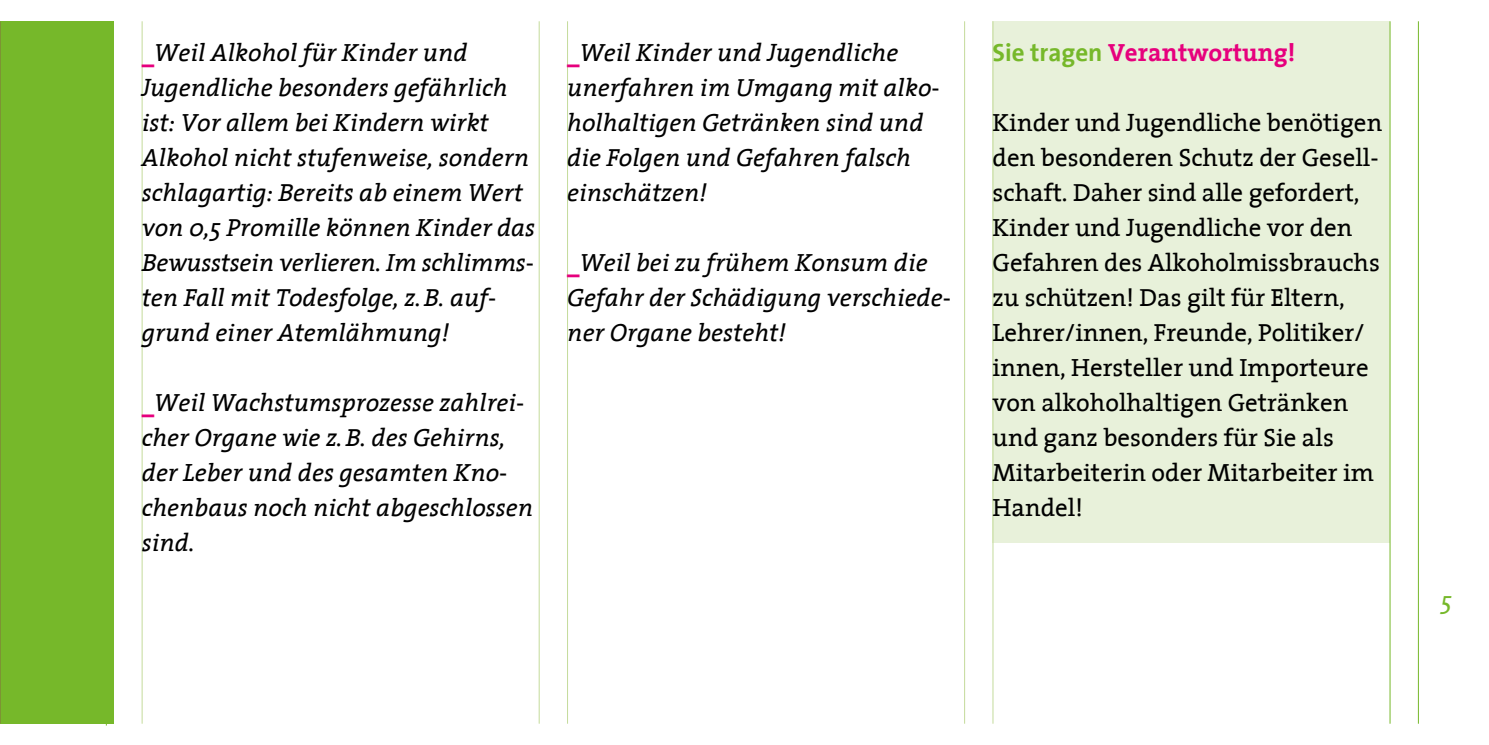
<style>
.page{position:relative;width:1489px;height:745px;background:#fff}
.page>*{position:absolute;margin:0;border:0;box-sizing:border-box;transform-origin:0 0}
.t1{font:italic 25px/35px "The Serif 5";color:#000}
.t2{font:25px/35px "The Serif 5";color:#000}
.Absatzformat_1{font:700 25px "The Serif 7";color:#e6007d}
.t3{font:italic 25px "The Sans 5";color:#76b82a}
.s1{font-family:"The Serif 7";font-weight:700;font-style:normal;color:#e6007d}
.s2{font-family:"The Sans 7 Bold Plain";font-weight:400;color:#76b82a}
</style>
<div class="page">
<div style="left:992px;top:21px;width:397px;height:521px;background:#e8f1da"></div>
<hr style="left:142px;top:21px;width:1px;height:702px;background:#c4db9b">
<hr style="left:567px;top:21px;width:1px;height:702px;background:#c4db9b">
<hr style="left:538px;top:21px;width:1px;height:702px;background:#c4db9b">
<hr style="left:1417px;top:21px;width:1px;height:702px;background:#76b82a">
<hr style="left:1389px;top:21px;width:1px;height:702px;background:#76b82a">
<hr style="left:992px;top:21px;width:1px;height:702px;background:#c4db9b">
<hr style="left:964px;top:21px;width:1px;height:702px;background:#c4db9b">
<hr style="left:106px;top:22px;width:1px;height:703px;background:#76b82a">
<div style="left:0;top:21px;width:113px;height:702px;background:#76b82a"></div>
<img style="left:0;top:21px;width:1px;height:702px">
<p class="t1" style="left:142px;top:34px;width:395px"><span class="s1">_</span>Weil Alkohol für Kinder und Jugendliche besonders gefährlich ist: Vor allem bei Kindern wirkt Alkohol nicht stufenweise, sondern schlagartig: Bereits ab einem Wert von 0,5 Promille können Kinder das Bewusstsein verlieren. Im schlimms&shy;ten Fall mit Todesfolge, z.B. auf&shy;grund einer Atemlähmung!</p>
<p class="t1" style="left:142px;top:384px;width:393px"><span class="s1">_</span>Weil Wachstumsprozesse zahlrei&shy;cher Organe wie z.B. des Gehirns, der Leber und des gesamten Kno&shy;chenbaus noch nicht abgeschlossen sind.</p>
<p class="t1" style="left:567px;top:34px;width:374px"><span class="s1">_</span>Weil Kinder und Jugendliche unerfahren im Umgang mit alko&shy;holhaltigen Getränken sind und die Folgen und Gefahren falsch einschätzen!</p>
<p class="t1" style="left:567px;top:244px;width:385px"><span class="s1">_</span>Weil bei zu frühem Konsum die<br>Gefahr der Schädigung verschiede&shy;ner Organe besteht!</p>
<p class="Absatzformat_1" style="left:992px;top:31px;width:304px"><span class="s2">Sie tragen</span> Verantwortung!</p>
<p class="t2" style="left:992px;top:104px;width:391px">Kinder und Jugendliche benötigen den besonderen Schutz der Gesell&shy;schaft. Daher sind alle gefordert,<br>Kinder und Jugendliche vor den<br>Gefahren des Alkoholmissbrauchs zu schützen! Das gilt für Eltern,<br>Lehrer/innen, Freunde, Politiker/ innen, Hersteller und Importeure von alkoholhaltigen Getränken und ganz besonders für Sie als<br>Mitarbeiterin oder Mitarbeiter im<br>Handel!</p>
<p class="t3" style="left:1440px;top:579px;width:13px">5</p>
</div>
